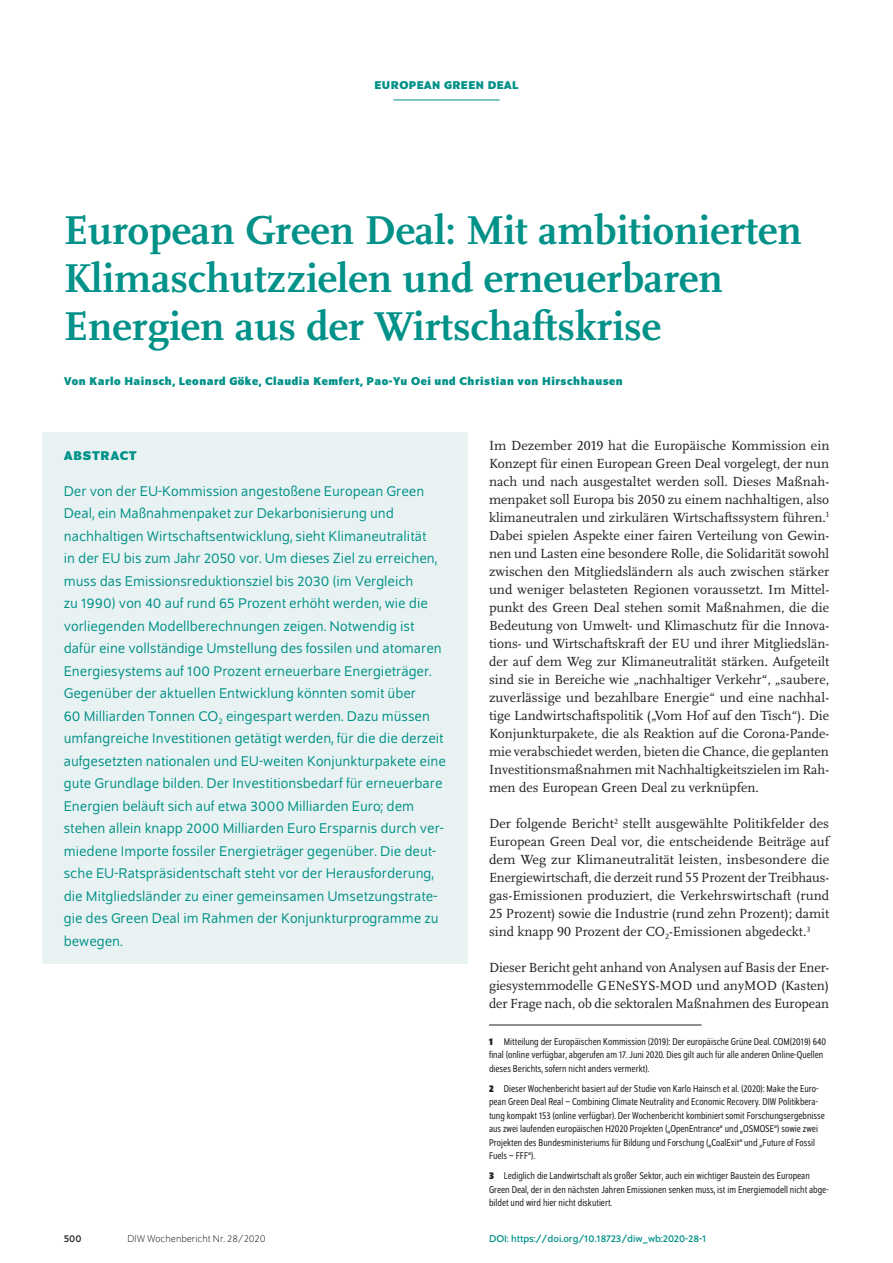
<style>
.page{position:relative;width:893px;height:1263px;background:#fff}
.page>*{position:absolute;margin:0;border:0;box-sizing:border-box;transform-origin:0 0}
.t1{font:700 42px/48px "Scala Pro";color:#009188}
.t2{font:15px/22.5px "Schumpeter Blond";color:#009188}
.t3{font:13.8px/18px "Scala Pro";color:#231f20;text-align:justify}
.t4{font:700 13.5px "Schumpeter";letter-spacing:.05em;color:#009188}
.t5{font:700 12px "Schumpeter";letter-spacing:.04em;color:#009188}
.t6{font:semi-condensed 10.5px/13.5px "Schumpeter Blond";color:#231f20}
.t7{font:10.5px "Schumpeter";color:#009188}
.t8{font:300 10.5px "Schumpeter";color:#231f20}
.t9{font:10.5px "Schumpeter";color:#231f20}
.s1{font-family:"Schumpeter";font-weight:700}
</style>
<div class="page">
<hr style="left:393px;top:100px;width:107px;height:1px;background:#009188">
<div style="left:43px;top:432px;width:425px;height:531px;background:#e9f2f2"></div>
<hr style="left:489px;top:1024px;width:213px;height:1px;background:#231f20">
<p class="t5" style="left:374px;top:79px;width:145px">EUROPEAN GREEN DEAL</p>
<h1 class="t1" style="left:64px;top:203px;width:740px">European Green Deal: Mit ambitionierten<br>Klimaschutzzielen und erneuerbaren<br>Energien aus der Wirtschaftskrise</h1>
<p class="t5" style="left:64px;top:374px;width:561px">Von Karlo Hainsch, Leonard Göke, Claudia Kemfert, Pao-Yu Oei und Christian von Hirschhausen</p>
<p class="t4" style="left:64px;top:448px;width:75px">ABSTRACT</p>
<p class="t2" style="left:64px;top:480px;width:384px">Der von der EU-Kommission angestoßene European Green Deal, ein Maßnahmenpaket zur Dekarbonisierung und nachhaltigen Wirtschaftsentwicklung, sieht Klimaneutralität<br>in der EU bis zum Jahr 2050 vor. Um dieses Ziel zu erreichen, muss das Emissionsreduktionsziel bis 2030 (im Vergleich<br>zu 1990) von 40 auf rund 65 Prozent erhöht werden, wie die vorliegenden Modellberechnungen zeigen. Notwendig ist dafür eine vollständige Umstellung des fossilen und atomaren Energiesystems auf 100 Prozent erneuerbare Energieträger.<br>Gegenüber der aktuellen Entwicklung könnten somit über<br>60 Milliarden Tonnen CO<sub>2</sub> eingespart werden. Dazu müssen umfangreiche Investitionen getätigt werden, für die die derzeit aufgesetzten nationalen und EU-weiten Konjunkturpakete eine gute Grundlage bilden. Der Investitionsbedarf für erneuerbare Energien beläuft sich auf etwa 3000 Milliarden Euro; dem stehen allein knapp 2000 Milliarden Euro Ersparnis durch ver&shy;miedene Importe fossiler Energieträger gegenüber. Die deut&shy;sche EU-Ratspräsidentschaft steht vor der Herausforderung, die Mitgliedsländer zu einer gemeinsamen Umsetzungstrate&shy;gie des Green Deal im Rahmen der Konjunkturprogramme zu bewegen.</p>
<p class="t3" style="left:489px;top:436px;width:342px">Im Dezember 2019 hat die Europäische Kommission ein Konzept für einen European Green Deal vorgelegt, der nun nach und nach ausgestaltet werden soll. Dieses Maßnah&shy;menpaket soll Europa bis 2050 zu einem nachhaltigen, also klimaneutralen und zirkulären Wirtschaftssystem führen.<sup>1<br></sup>Dabei spielen Aspekte einer fairen Verteilung von Gewin&shy;nen und Lasten eine besondere Rolle, die Solidarität sowohl zwischen den Mitgliedsländern als auch zwischen stärker und weniger belasteten Regionen voraussetzt. Im Mittel&shy;punkt des Green Deal stehen somit Maßnahmen, die die Bedeutung von Umwelt- und Klimaschutz für die Innova&shy;tions- und Wirtschaftskraft der EU und ihrer Mitgliedslän&shy;der auf dem Weg zur Klimaneutralität stärken. Aufgeteilt sind sie in Bereiche wie „nachhaltiger Verkehr“, „saubere, zuverlässige und bezahlbare Energie“ und eine nachhal&shy;tige Landwirtschaftspolitik („Vom Hof auf den Tisch“). Die Konjunkturpakete, die als Reaktion auf die Corona-Pande&shy;mie verabschiedet werden, bieten die Chance, die geplanten Investitionsmaßnahmen mit Nachhaltigkeitszielen im Rah&shy;men des European Green Deal zu verknüpfen.</p>
<p class="t3" style="left:489px;top:814px;width:342px">Der folgende Bericht<sup>2</sup> stellt ausgewählte Politikfelder des European Green Deal vor, die entscheidende Beiträge auf dem Weg zur Klimaneutralität leisten, insbesondere die Energiewirtschaft, die derzeit rund 55 Prozent der Treibhaus&shy;gas-Emissionen produziert, die Verkehrswirtschaft (rund 25 Prozent) sowie die Industrie (rund zehn Prozent); damit sind knapp 90 Prozent der CO<sub>2</sub>-Emissionen abgedeckt.<sup>3</sup></p>
<p class="t3" style="left:489px;top:958px;width:342px">Dieser Bericht geht anhand von Analysen auf Basis der Ener&shy;giesystemmodelle GENeSYS-MOD und anyMOD (Kasten) der Frage nach, ob die sektoralen Maßnahmen des European</p>
<p class="t6" style="left:489px;top:1035px;width:339px"><span class="s1">1</span> Mitteilung der Europäischen Kommission (2019): Der europäische Grüne Deal. COM(2019) 640 final (online verfügbar, abgerufen am 17. Juni 2020. Dies gilt auch für alle anderen Online-Quellen dieses Berichts, sofern nicht anders vermerkt).</p>
<p class="t6" style="left:489px;top:1082px;width:337px"><span class="s1">2</span> Dieser Wochenbericht basiert auf der Studie von Karlo Hainsch et al. (2020): Make the Euro&shy;pean Green Deal Real – Combining Climate Neutrality and Economic Recovery. DIW Politikbera&shy;tung kompakt 153 (online verfügbar). Der Wochenbericht kombiniert somit Forschungsergebnisse aus zwei laufenden europäischen H2020 Projekten („OpenEntrance“ und „OSMOSE“) sowie zwei Projekten des Bundesministeriums für Bildung und Forschung („CoalExit“ und „Future of Fossil Fuels – FFF“).</p>
<p class="t6" style="left:489px;top:1169px;width:341px"><span class="s1">3</span> Lediglich die Landwirtschaft als großer Sektor, auch ein wichtiger Baustein des European<br>Green Deal, der in den nächsten Jahren Emissionen senken muss, ist im Energiemodell nicht abge&shy;bildet und wird hier nicht diskutiert.</p>
<p class="t9" style="left:64px;top:1233px;width:19px">500</p>
<p class="t8" style="left:128px;top:1234px;width:140px">DIW Wochenbericht Nr. 28/2020</p>
<p class="t7" style="left:489px;top:1233px;width:219px">DOI: https://doi.org/10.18723/diw_wb:2020-28-1</p>
</div>
